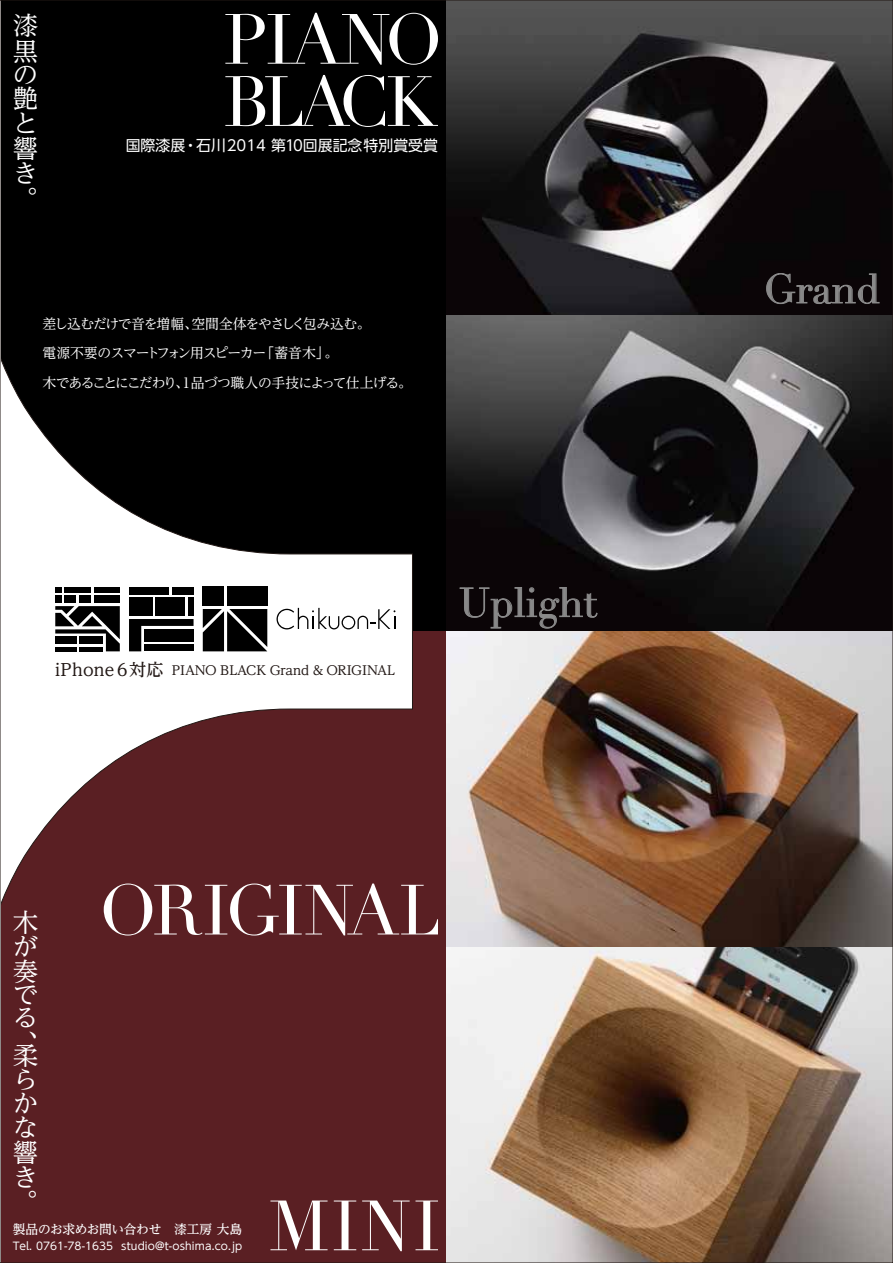
<style>
.page{position:relative;width:893px;height:1263px;background:#fff}
.page>*{position:absolute;margin:0;border:0;box-sizing:border-box;transform-origin:0 0}
.t1{font:40.35px "Didot";color:#898989}
.t2{font:25.5px/24.6px "UD Reimin Pro";color:#fff}
.t3{font:14.85px "UD Shin Go Pro";color:#fff}
.t4{font:13.8px/29.7px "UD Reimin Pro";letter-spacing:-.075em;color:#fff}
.t5{font:500 12.75px "UD Reimin Pro";letter-spacing:-.025em;color:#221815}
.t6{font:500 12.75px "UD Reimin Pro";letter-spacing:-.025em;color:#fff}
.t7{font:10.65px "UD Shin Go Pro";letter-spacing:.015em;color:#fff}
.s1{font-size:16.95px}
</style>
<div class="page">
<div style="left:0;top:0;width:893px;height:631px;background:#000"></div>
<div style="left:0;top:631px;width:893px;height:632px;background:#5a1f23"></div>
<img style="left:446px;top:2px;width:445px;height:1259px">
<svg style="left:2px;top:361px;width:411px;height:575px"></svg>
<svg style="left:277px;top:608px;width:118px;height:21px;background:#d5d5d5"></svg>
<div style="left:64px;top:595px;width:12px;height:8px;background:#000"></div>
<div style="left:64px;top:587px;width:27px;height:5px;background:#000"></div>
<div style="left:95px;top:595px;width:25px;height:8px;background:#000"></div>
<div style="left:80px;top:595px;width:11px;height:8px;background:#000"></div>
<div style="left:95px;top:587px;width:25px;height:5px;background:#000"></div>
<svg style="left:55px;top:587px;width:6px;height:5px"></svg>
<svg style="left:55px;top:606px;width:65px;height:45px"></svg>
<div style="left:55px;top:595px;width:6px;height:8px;background:#000"></div>
<div style="left:129px;top:597px;width:23px;height:19px;background:#000"></div>
<div style="left:188px;top:597px;width:6px;height:19px;background:#000"></div>
<div style="left:172px;top:587px;width:22px;height:7px;background:#000"></div>
<div style="left:155px;top:597px;width:30px;height:19px;background:#000"></div>
<div style="left:129px;top:587px;width:40px;height:7px;background:#000"></div>
<svg style="left:129px;top:619px;width:65px;height:32px"></svg>
<div style="left:203px;top:587px;width:21px;height:19px;background:#000"></div>
<div style="left:227px;top:587px;width:40px;height:19px;background:#000"></div>
<svg style="left:203px;top:609px;width:64px;height:42px"></svg>
<svg style="left:766px;top:273px;width:114px;height:31px"></svg>
<svg style="left:459px;top:587px;width:139px;height:42px"></svg>
<svg style="left:225px;top:13px;width:213px;height:52px"></svg>
<svg style="left:225px;top:75px;width:213px;height:52px"></svg>
<svg style="left:104px;top:883px;width:334px;height:52px"></svg>
<svg style="left:270px;top:1200px;width:58px;height:50px"></svg>
<svg style="left:334px;top:1200px;width:22px;height:50px"></svg>
<svg style="left:362px;top:1200px;width:76px;height:51px"></svg>
<h2 class="t2" style="left:13px;top:12px;width:26px">漆黒の艶と響き。</h2>
<p class="t3" style="left:126px;top:134px;width:314px">国際漆展・石川2014 第10回展記念特別賞受賞</p>
<p class="t4" style="left:43px;top:308px;width:371px">差し込むだけで音を増幅、空間全体をやさしく包み込む。<br>電源不要のスマートフォン用スピーカー「蓄音木」。<br>木であることにこだわり、1品づつ職人の手技によって仕上げる。</p>
<p class="t5" style="left:55px;top:659px;width:341px"><span class="s1">iPhone 6対応</span> PIANO BLACK Grand &amp; ORIGINAL</p>
<h1 class="t1" style="left:459px;top:578px;width:139px">Uplight</h1>
<h2 class="t2" style="left:13px;top:909px;width:26px;line-height:24px">木が奏でる、</h2>
<h2 class="t2" style="left:13px;top:1042px;width:26px">柔らかな響き。</h2>
<p class="t6" style="left:13px;top:1218px;width:231px">製品のお求めお問い合わせ　漆工房 大島</p>
<p class="t7" style="left:13px;top:1237px;width:231px">Tel. 0761-78-1635 studio@t-oshima.co.jp</p>
<h1 class="t1" style="left:764px;top:265px;width:118px">Grand</h1>
</div>
